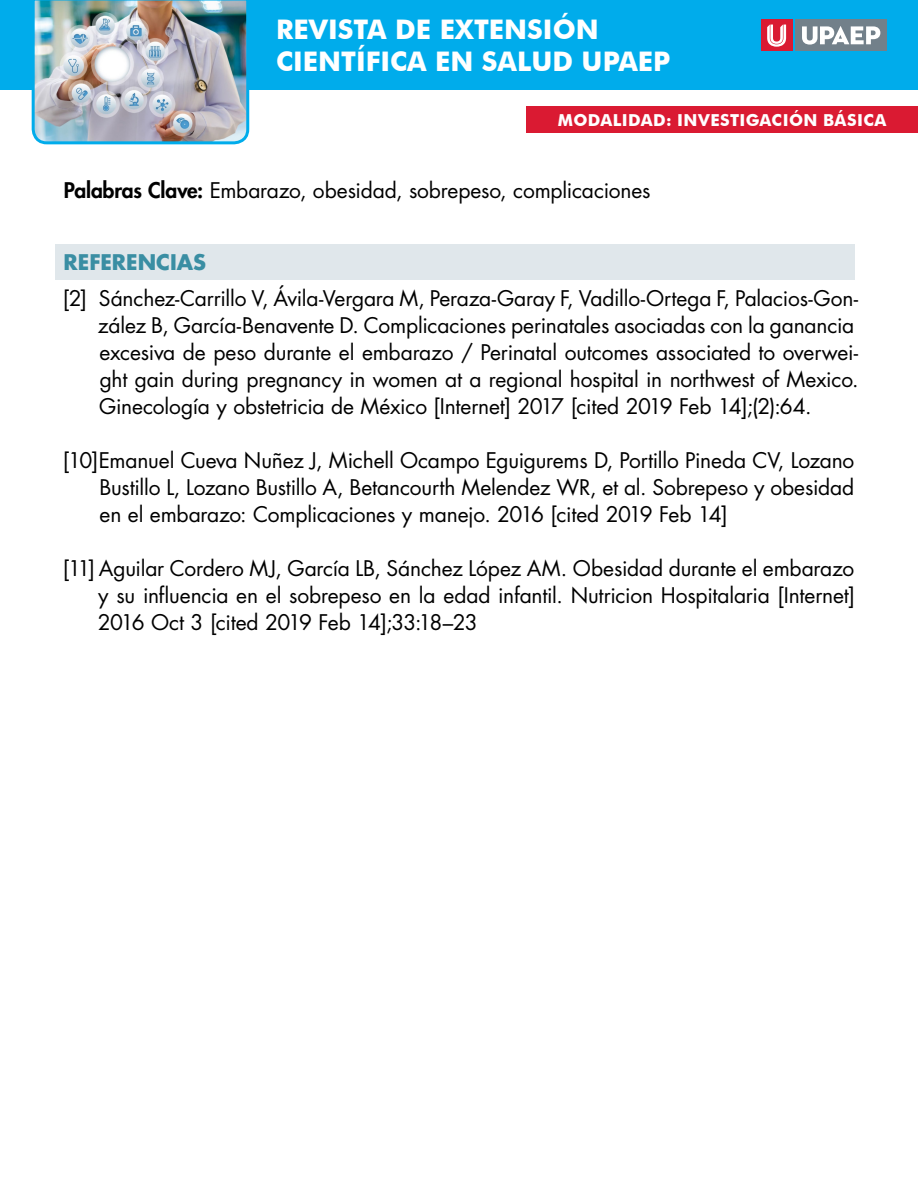
<style>
.page{position:relative;width:918px;height:1188px;background:#fff}
.page>*{position:absolute;margin:0;border:0;box-sizing:border-box;transform-origin:0 0}
.t1{font:700 27px/32.4px "Futura BT";color:#fff}
.referencias{font:21px/27px "Futura Std";letter-spacing:-.01em;color:#000;text-align:justify}
.cuerpo{font:21px "Futura Std";letter-spacing:-.005em;color:#000}
.apartado{font:700 21px "Futura Std";color:#3a8ea3}
.t2{font:700 16.5px "Futura BT";letter-spacing:.02em;color:#fff}
.s1{font-weight:800}
</style>
<div class="page">
<div style="left:0;top:0;width:918px;height:90px;background:#00aceb"></div>
<img style="left:31px;top:0;width:219px;height:145px">
<div style="left:796px;top:20px;width:91px;height:31px;background:#72808a"></div>
<svg style="left:802px;top:26px;width:78px;height:19px"></svg>
<div style="left:761px;top:20px;width:31px;height:31px;background:#da1a32"></div>
<svg style="left:767px;top:25px;width:19px;height:22px"></svg>
<div style="left:527px;top:106px;width:391px;height:27px;background:#da1a32"></div>
<div style="left:56px;top:244px;width:799px;height:36px;background:#e0e7eb"></div>
<p class="t1" style="left:276px;top:13px;width:396px">REVISTA DE EXTENSIÓN<br>CIENTÍFICA EN SALUD UPAEP</p>
<p class="t2" style="left:558px;top:110px;width:330px">MODALIDAD: INVESTIGACIÓN BÁSICA</p>
<p class="cuerpo" style="left:64px;top:177px;width:588px"><span class="s1">Palabras Clave:</span> Embarazo, obesidad, sobrepeso, complicaciones</p>
<p class="apartado" style="left:64px;top:248px;width:144px">REFERENCIAS</p>
<p class="referencias" style="left:98px;top:285px;width:762px;text-align:left;text-indent:-35px">[2] Sánchez-Carrillo V, Ávila-Vergara M, Peraza-Garay F, Vadillo-Ortega F, Palacios-Gon&shy;zález B, García-Benavente D. Complicaciones perinatales asociadas con la ganancia excesiva de peso durante el embarazo / Perinatal outcomes associated to overwei&shy;ght gain during pregnancy in women at a regional hospital in northwest of Mexico.<br>Ginecología y obstetricia de México [Internet] 2017 [cited 2019 Feb 14];(2):64.</p>
<p class="referencias" style="left:99px;top:447px;width:757px;text-indent:-37px">[10]Emanuel Cueva Nuñez J, Michell Ocampo Eguigurems D, Portillo Pineda CV, Lozano Bustillo L, Lozano Bustillo A, Betancourth Melendez WR, et al. Sobrepeso y obesidad en el embarazo: Complicaciones y manejo. 2016 [cited 2019 Feb 14]</p>
<p class="referencias" style="left:98px;top:555px;width:759px;text-indent:-35px">[11] Aguilar Cordero MJ, García LB, Sánchez López AM. Obesidad durante el embarazo y su influencia en el sobrepeso en la edad infantil. Nutricion Hospitalaria [Internet] 2016 Oct 3 [cited 2019 Feb 14];33:18–23</p>
</div>
